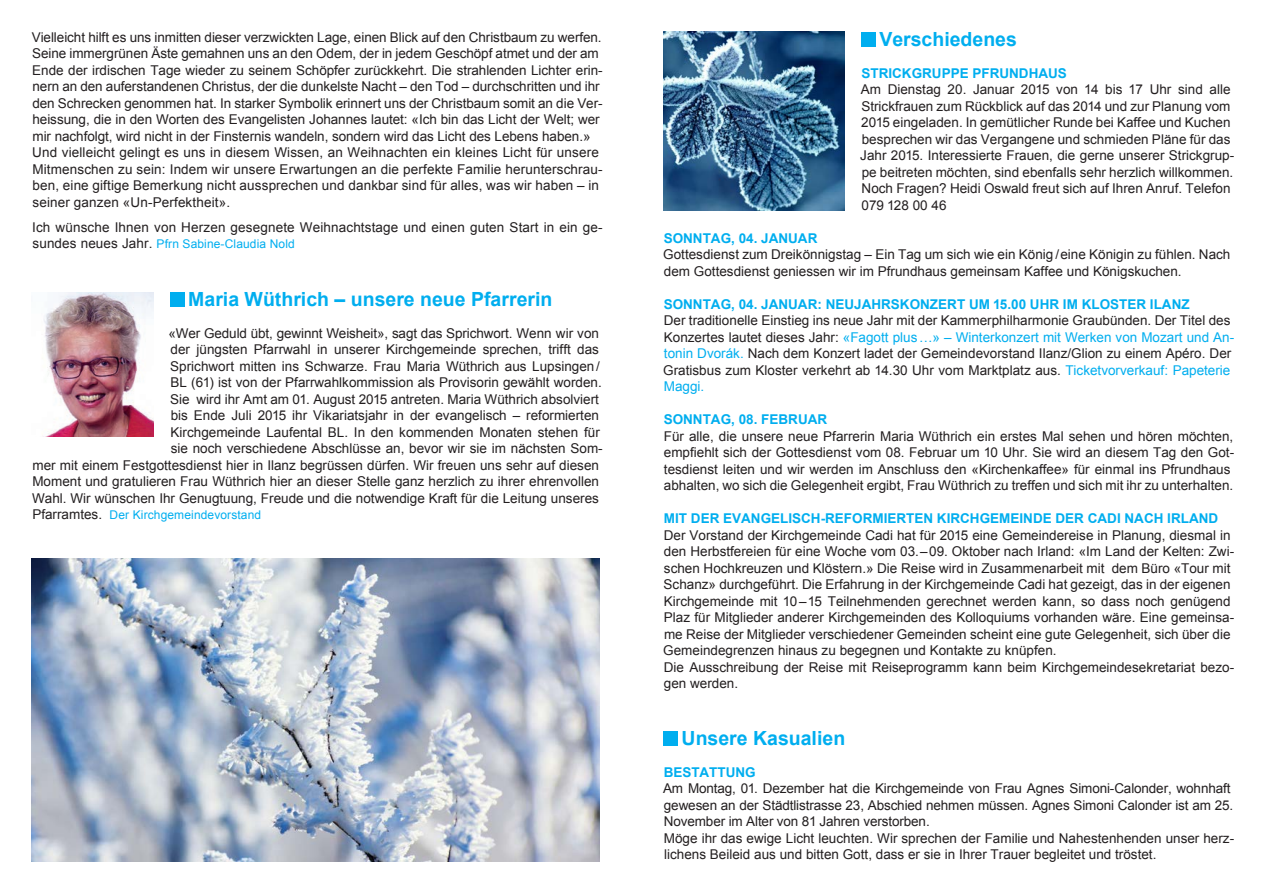
<style>
.page{position:relative;width:1263px;height:893px;background:#fff}
.page>*{position:absolute;margin:0;border:0;box-sizing:border-box;transform-origin:0 0}
.t1{font:700 19.5px "Arial";color:#00aeef}
.t2{font:13.5px/16.5px "Arial";color:#231f20}
.t3{font:700 13.5px "Arial";color:#00aeef}
.t4{font:12px "Arial";letter-spacing:.01em;color:#00aeef}
.s1{font-size:13.5px;color:#231f20}
.s2{color:#00aeef}
</style>
<div class="page">
<div style="left:170px;top:292px;width:14px;height:14px;background:#00aeef"></div>
<div style="left:861px;top:32px;width:14px;height:14px;background:#00aeef"></div>
<div style="left:663px;top:731px;width:14px;height:14px;background:#00aeef"></div>
<img style="left:43px;top:292px;width:110px;height:145px">
<img style="left:32px;top:558px;width:568px;height:303px">
<img style="left:663px;top:32px;width:181px;height:178px">
<p class="t2" style="left:32px;top:29px;width:572px">Vielleicht hilft es uns inmitten dieser verzwickten Lage, einen Blick auf den Christbaum zu werfen.<br>Seine immergrünen Äste gemahnen uns an den Odem, der in jedem Geschöpf atmet und der am Ende der irdischen Tage wieder zu seinem Schöpfer zurückkehrt. Die strahlenden Lichter erin&shy;nern an den auferstandenen Christus, der die dunkelste Nacht – den Tod – durchschritten und ihr den Schrecken genommen hat. In starker Symbolik erinnert uns der Christbaum somit an die Ver&shy;heissung, die in den Worten des Evangelisten Johannes lautet: «Ich bin das Licht der Welt; wer mir nachfolgt, wird nicht in der Finsternis wandeln, sondern wird das Licht des Lebens haben.» Und vielleicht gelingt es uns in diesem Wissen, an Weihnachten ein kleines Licht für unsere Mitmenschen zu sein: Indem wir unsere Erwartungen an die perfekte Familie herunterschrau&shy;ben, eine giftige Bemerkung nicht aussprechen und dankbar sind für alles, was wir haben – in seiner ganzen «Un-Perfektheit».</p>
<p class="t2" style="left:32px;top:219px;width:572px">Ich wünsche Ihnen von Herzen gesegnete Weihnachtstage und einen guten Start in ein ge-</p>
<p class="t4" style="left:32px;top:236px;width:264px"><span class="s1">sundes neues Jahr.</span> Pfrn Sabine-Claudia Nold</p>
<h1 class="t1" style="left:188px;top:287px;width:366px">Maria Wüthrich – unsere neue Pfarrerin</h1>
<p class="t2" style="left:32px;top:325px;width:572px;text-align:right">«Wer Geduld übt, gewinnt Weisheit», sagt das Sprichwort. Wenn wir von<br>der jüngsten Pfarrwahl in unserer Kirchgemeinde sprechen, trifft das<br>Sprichwort mitten ins Schwarze. Frau Maria Wüthrich aus Lupsingen/<br>BL (61) ist von der Pfarrwahlkommission als Provisorin gewählt worden.<br>Sie wird ihr Amt am 01. August 2015 antreten. Maria Wüthrich absolviert<br>bis Ende Juli 2015 ihr Vikariatsjahr in der evangelisch – reformierten<br>Kirchgemeinde Laufental BL. In den kommenden Monaten stehen für<br>sie noch verschiedene Abschlüsse an, bevor wir sie im nächsten Som-<br>mer mit einem Festgottesdienst hier in Ilanz begrüssen dürfen. Wir freuen uns sehr auf diesen Moment und gratulieren Frau Wüthrich hier an dieser Stelle ganz herzlich zu ihrer ehrenvollen Wahl. Wir wünschen Ihr Genugtuung, Freude und die notwendige Kraft für die Leitung unseres</p>
<p class="t4" style="left:32px;top:507px;width:230px"><span class="s1">Pfarramtes.</span> Der Kirchgemeindevorstand</p>
<h1 class="t1" style="left:879px;top:26px;width:139px">Verschiedenes</h1>
<p class="t3" style="left:861px;top:64px;width:207px">STRICKGRUPPE PFRUNDHAUS</p>
<p class="t2" style="left:860px;top:81px;width:375px">Am Dienstag 20. Januar 2015 von 14 bis 17 Uhr sind alle Strickfrauen zum Rückblick auf das 2014 und zur Planung vom 2015 eingeladen. In gemütlicher Runde bei Kaffee und Kuchen besprechen wir das Vergangene und schmieden Pläne für das Jahr 2015. Interessierte Frauen, die gerne unserer Strickgrup&shy;pe beitreten möchten, sind ebenfalls sehr herzlich willkommen.<br>Noch Fragen? Heidi Oswald freut sich auf Ihren Anruf. Telefon 079 128 00 46</p>
<p class="t3" style="left:664px;top:229px;width:155px">SONNTAG, 04. JANUAR</p>
<p class="t2" style="left:663px;top:246px;width:569px">Gottesdienst zum Dreikönnigstag – Ein Tag um sich wie ein König /eine Königin zu fühlen. Nach dem Gottesdienst geniessen wir im Pfrundhaus gemeinsam Kaffee und Königskuchen.</p>
<p class="t3" style="left:664px;top:295px;width:527px">SONNTAG, 04. JANUAR: NEUJAHRSKONZERT UM 15.00 UHR IM KLOSTER ILANZ</p>
<p class="t2" style="left:663px;top:312px;width:572px">Der traditionelle Einstieg ins neue Jahr mit der Kammerphilharmonie Graubünden. Der Titel des Konzertes lautet dieses Jahr: <span class="s2">«Fagott plus…» – Winterkonzert mit Werken von Mozart und An&shy;tonin Dvorák.</span> Nach dem Konzert ladet der Gemeindevorstand Ilanz/Glion zu einem Apéro. Der Gratisbus zum Kloster verkehrt ab 14.30 Uhr vom Marktplatz aus. <span class="s2">Ticketvorverkauf: Papeterie Maggi.</span></p>
<p class="t3" style="left:664px;top:410px;width:165px">SONNTAG, 08. FEBRUAR</p>
<p class="t2" style="left:664px;top:428px;width:572px">Für alle, die unsere neue Pfarrerin Maria Wüthrich ein erstes Mal sehen und hören möchten, empfiehlt sich der Gottesdienst vom 08. Februar um 10 Uhr. Sie wird an diesem Tag den Got&shy;tesdienst leiten und wir werden im Anschluss den «Kirchenkaffee» für einmal ins Pfrundhaus abhalten, wo sich die Gelegenheit ergibt, Frau Wüthrich zu treffen und sich mit ihr zu unterhalten.</p>
<p class="t3" style="left:664px;top:509px;width:556px">MIT DER EVANGELISCH-REFORMIERTEN KIRCHGEMEINDE DER CADI NACH IRLAND</p>
<p class="t2" style="left:663px;top:527px;width:572px">Der Vorstand der Kirchgemeinde Cadi hat für 2015 eine Gemeindereise in Planung, diesmal in den Herbstfereien für eine Woche vom 03.–09. Oktober nach Irland: «Im Land der Kelten: Zwi&shy;schen Hochkreuzen und Klöstern.» Die Reise wird in Zusammenarbeit mit dem Büro «Tour mit Schanz» durchgeführt. Die Erfahrung in der Kirchgemeinde Cadi hat gezeigt, das in der eigenen Kirchgemeinde mit 10 –15 Teilnehmenden gerechnet werden kann, so dass noch genügend Plaz für Mitglieder anderer Kirchgemeinden des Kolloquiums vorhanden wäre. Eine gemeinsa&shy;me Reise der Mitglieder verschiedener Gemeinden scheint eine gute Gelegenheit, sich über die Gemeindegrenzen hinaus zu begegnen und Kontakte zu knüpfen.<br>Die Ausschreibung der Reise mit Reiseprogramm kann beim Kirchgemeindesekretariat bezo&shy;gen werden.</p>
<h1 class="t1" style="left:682px;top:725px;width:165px">Unsere Kasualien</h1>
<p class="t3" style="left:664px;top:763px;width:93px">BESTATTUNG</p>
<p class="t2" style="left:663px;top:780px;width:573px">Am Montag, 01. Dezember hat die Kirchgemeinde von Frau Agnes Simoni-Calonder, wohnhaft gewesen an der Städtlistrasse 23, Abschied nehmen müssen. Agnes Simoni Calonder ist am 25.<br>November im Alter von 81 Jahren verstorben.<br>Möge ihr das ewige Licht leuchten. Wir sprechen der Familie und Nahestenhenden unser herz&shy;lichens Beileid aus und bitten Gott, dass er sie in Ihrer Trauer begleitet und tröstet.</p>
</div>
